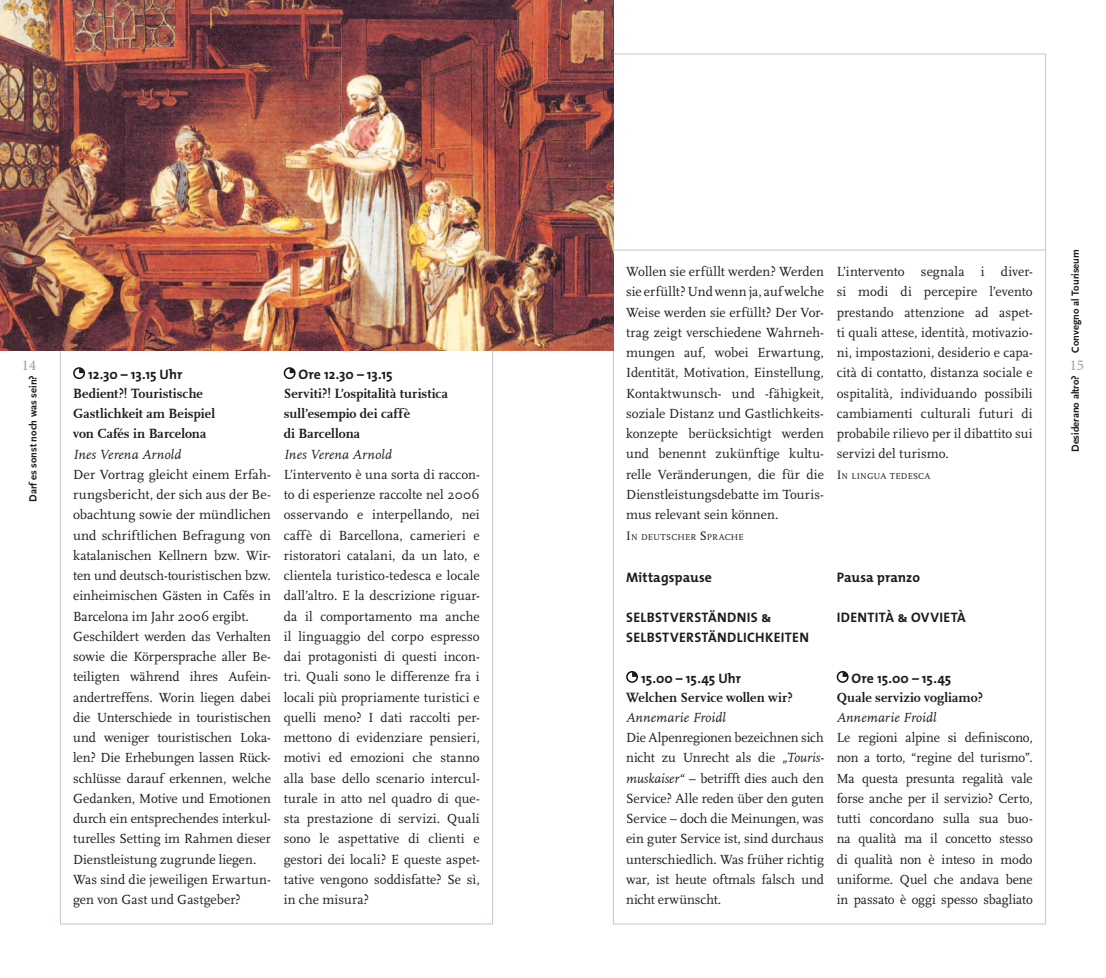
<style>
.page{position:relative;width:1106px;height:978px;background:#fff}
.page>*{position:absolute;margin:0;border:0;box-sizing:border-box;transform-origin:0 0}
.t1{font:15px "Minion MM 367 585 10";color:#98989c}
.t2{font:13.8px/20.2px "FF Scala";color:#1b1c20;text-align:justify}
.t3{font:700 13.8px/20.2px "FF Scala";letter-spacing:.005em;color:#1b1c20}
.t4{font:700 13.8px "The Mix";color:#1b1c20}
.t5{font:italic 13.8px "FF Scala";letter-spacing:.015em;color:#1b1c20}
.t6{font:13.8px/20.2px "The Mix Bold Caps";letter-spacing:.025em;color:#1b1c20}
.t7{font:700 10.5px "Scala Sans";color:#1b1c20}
.t8{font:8.85px "FF Scala";letter-spacing:.02em;color:#1b1c20}
.s1{font-size:12.75px}
.s2{font-style:italic}
</style>
<div class="page">
<hr style="left:613px;top:250px;width:432px;height:1px;background:#c3c6c8">
<div style="left:73px;top:367px;width:12px;height:12px;border:2px solid #141012;border-radius:50%"></div>
<svg style="left:79px;top:368px;width:5px;height:5px"></svg>
<div style="left:626px;top:671px;width:12px;height:12px;border:2px solid #141012;border-radius:50%"></div>
<svg style="left:632px;top:672px;width:5px;height:5px"></svg>
<div style="left:284px;top:367px;width:11px;height:12px;border:2px solid #141012;border-radius:50%"></div>
<svg style="left:290px;top:368px;width:4px;height:5px"></svg>
<div style="left:836px;top:671px;width:12px;height:12px;border:2px solid #141012;border-radius:50%"></div>
<svg style="left:842px;top:672px;width:5px;height:5px"></svg>
<img style="left:0;top:0;width:613px;height:351px">
<p class="t1" style="left:22px;top:357px;width:16px">14</p>
<p class="t7" style="left:27px;top:502px;width:128px;rotate:-90deg">Darf es sonst noch was sein?</p>
<p class="t4" style="left:88px;top:363px;width:96px">12.30 – 13.15 Uhr</p>
<p class="t3" style="left:73px;top:383px;width:143px">Bedient?! Touristische<br>Gastlichkeit am Beispiel von Cafés in Barcelona</p>
<p class="t5" style="left:73px;top:447px;width:110px">Ines Verena Arnold</p>
<p class="t2" style="left:73px;top:464px;width:199px;text-align:left">Der Vortrag gleicht einem Erfah&shy;rungsbericht, der sich aus der Be&shy;obachtung sowie der mündlichen und schriftlichen Befragung von katalanischen Kellnern bzw. Wir&shy;ten und deutsch-touristischen bzw. einheimischen Gästen in Cafés in Barcelona im Jahr 2006 ergibt.<br>Geschildert werden das Verhalten sowie die Körpersprache aller Be&shy;teiligten während ihres Aufein&shy;andertreffens. Worin liegen dabei die Unterschiede in touristischen und weniger touristischen Loka&shy;len? Die Erhebungen lassen Rück&shy;schlüsse darauf erkennen, welche Gedanken, Motive und Emotionen durch ein entsprechendes interkul&shy;turelles Setting im Rahmen dieser Dienstleistung zugrunde liegen.<br>Was sind die jeweiligen Erwartun&shy;gen von Gast und Gastgeber?</p>
<p class="t4" style="left:298px;top:363px;width:96px">Ore 12.30 – 13.15</p>
<p class="t3" style="left:284px;top:383px;width:166px">Serviti?! L’ospitalità turistica sull’esempio dei caffè<br>di Barcellona</p>
<p class="t5" style="left:284px;top:447px;width:110px">Ines Verena Arnold</p>
<p class="t2" style="left:284px;top:464px;width:197px">L’intervento è una sorta di raccon&shy;to di esperienze raccolte nel 2006 osservando e interpellando, nei caffè di Barcellona, camerieri e ristoratori catalani, da un lato, e clientela turistico-tedesca e locale dall’altro. E la descrizione riguar&shy;da il comportamento ma anche il linguaggio del corpo espresso dai protagonisti di questi incon&shy;tri. Quali sono le differenze fra i locali più propriamente turistici e quelli meno? I dati raccolti per&shy;mettono di evidenziare pensieri, motivi ed emozioni che stanno alla base dello scenario intercul&shy;turale in atto nel quadro di que&shy;sta prestazione di servizi. Quali sono le aspettative di clienti e gestori dei locali? E queste aspet&shy;tative vengono soddisfatte? Se sì, in che misura?</p>
<p class="t2" style="left:626px;top:262px;width:199px">Wollen sie erfüllt werden? Werden sie erfüllt? Und wenn ja, auf welche Weise werden sie erfüllt? Der Vor&shy;trag zeigt verschiedene Wahrneh&shy;mungen auf, wobei Erwartung, Identität, Motivation, Einstellung, Kontaktwunsch- und -fähigkeit, soziale Distanz und Gastlichkeits&shy;konzepte berücksichtigt werden und benennt zukünftige kultu&shy;relle Veränderungen, die für die Dienstleistungsdebatte im Touris&shy;mus relevant sein können.</p>
<p class="t8" style="left:626px;top:532px;width:119px"><span class="s1">I</span>N DEUTSCHER <span class="s1">S</span>PRACHE</p>
<p class="t4" style="left:626px;top:565px;width:87px">Mittagspause</p>
<p class="t6" style="left:626px;top:607px;width:184px">SELBSTVERSTÄNDNIS &amp;<br>SELBSTVERSTÄNDLICHKEITEN</p>
<p class="t4" style="left:641px;top:667px;width:102px">15.00 – 15.45 Uhr</p>
<p class="t3" style="left:626px;top:687px;width:168px">Welchen Service wollen wir?</p>
<p class="t5" style="left:626px;top:710px;width:101px">Annemarie Froidl</p>
<p class="t2" style="left:626px;top:728px;width:199px">Die Alpenregionen bezeichnen sich nicht zu Unrecht als die <span class="s2">„Touris&shy;muskaiser“</span> – betrifft dies auch den Service? Alle reden über den guten Service – doch die Meinungen, was ein guter Service ist, sind durchaus unterschiedlich. Was früher richtig war, ist heute oftmals falsch und nicht erwünscht.</p>
<p class="t2" style="left:836px;top:262px;width:197px">L’intervento segnala i diver&shy;si modi di percepire l’evento prestando attenzione ad aspet&shy;ti quali attese, identità, motivazio&shy;ni, impostazioni, desiderio e capa&shy;cità di contatto, distanza sociale e ospitalità, individuando possibili cambiamenti culturali futuri di probabile rilievo per il dibattito sui servizi del turismo.</p>
<p class="t8" style="left:836px;top:471px;width:95px"><span class="s1">I</span>N LINGUA TEDESCA</p>
<p class="t4" style="left:836px;top:565px;width:85px">Pausa pranzo</p>
<p class="t6" style="left:836px;top:607px;width:131px">IDENTITÀ &amp; OVVIETÀ</p>
<p class="t4" style="left:851px;top:667px;width:101px">Ore 15.00 – 15.45</p>
<p class="t3" style="left:836px;top:687px;width:148px">Quale servizio vogliamo?</p>
<p class="t5" style="left:836px;top:710px;width:101px">Annemarie Froidl</p>
<p class="t2" style="left:836px;top:728px;width:198px">Le regioni alpine si definiscono, non a torto, “regine del turismo”.<br>Ma questa presunta regalità vale forse anche per il servizio? Certo, tutti concordano sulla sua buo&shy;na qualità ma il concetto stesso di qualità non è inteso in modo uniforme. Quel che andava bene in passato è oggi spesso sbagliato</p>
<p class="t7" style="left:1069px;top:353px;width:105px;rotate:-90deg">Convegno al Touriseum</p>
<p class="t1" style="left:1069px;top:357px;width:16px">15</p>
<p class="t7" style="left:1069px;top:452px;width:78px;rotate:-90deg">Desiderano altro?</p>
</div>
